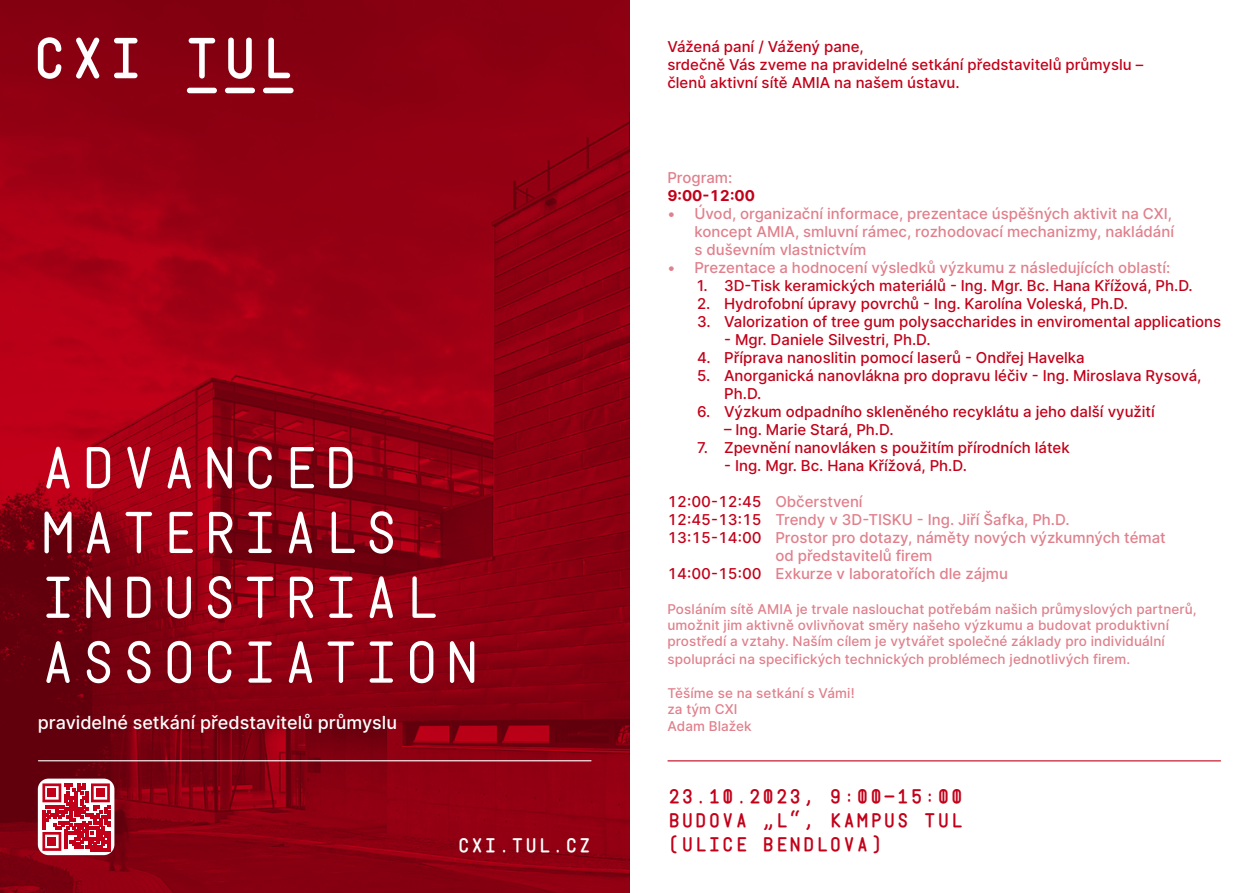
<style>
.page{position:relative;width:1259px;height:893px;background:#fff}
.page>*{position:absolute;margin:0;border:0;box-sizing:border-box;transform-origin:0 0}
.t1{font:54px/64.8px "TUL Mono";color:#fff}
.t2{font:700 18px/24px "TUL Mono";color:#c20019}
.t3{font:500 18px "Inter";color:#fff}
.t4{font:700 18px "TUL Mono";color:#fff}
.t5{font:500 15px/18px "Inter";color:#c20019}
.t6{font:500 15px/18px "Inter";color:#e0808c}
.t7{font:700 15px "Inter";color:#c20019}
.t8{font:500 13.5px/16.2px "Inter";letter-spacing:.005em;color:#e0808c}
.s1{color:#e0808c}
.s2{color:#c20019}
</style>
<div class="page">
<svg style="left:0;top:0;width:629px;height:893px;background:#8f0012"></svg>
<div style="left:38px;top:779px;width:76px;height:76px;background:#fff;border-radius:11px"></div>
<svg style="left:42px;top:783px;width:68px;height:68px"></svg>
<div style="left:48px;top:789px;width:8px;height:8px;background:#c20019"></div>
<div style="left:96px;top:789px;width:8px;height:8px;background:#c20019"></div>
<div style="left:48px;top:837px;width:8px;height:8px;background:#c20019"></div>
<hr style="left:668px;top:760px;width:552px;height:1px;background:#c20019">
<hr style="left:38px;top:760px;width:553px;height:1px;background:#fff">
<svg style="left:38px;top:37px;width:255px;height:56px"></svg>
<h1 class="t1" style="left:38px;top:437px;width:446px">ADVANCED<br>MATERIALS<br>INDUSTRIAL<br>ASSOCIATION</h1>
<p class="t3" style="left:38px;top:709px;width:361px">pravidelné setkání představitelů průmyslu</p>
<p class="t5" style="left:667px;top:38px;width:477px">Vážená paní / Vážený pane,<br>srdečně Vás zveme na pravidelné setkání představitelů průmyslu – členů aktivní sítě AMIA na našem ústavu.</p>
<p class="t6" style="left:667px;top:168px;width:67px">Program:</p>
<p class="t7" style="left:667px;top:185px;width:89px">9:00-12:00</p>
<p class="t6" style="left:694px;top:204px;width:481px;text-indent:-27px">• Úvod, organizační informace, prezentace úspěšných aktivit na CXI, koncept AMIA, smluvní rámec, rozhodovací mechanizmy, nakládání s duševním vlastnictvím</p>
<p class="t6" style="left:667px;top:258px;width:504px">• Prezentace a hodnocení výsledků výzkumu z následujících oblastí:</p>
<p class="t5" style="left:697px;top:276px;width:497px">1. 3D-Tisk keramických materiálů - Ing. Mgr. Bc. Hana Křížová, Ph.D.</p>
<p class="t5" style="left:697px;top:294px;width:432px">2. Hydrofobní úpravy povrchů - Ing. Karolína Voleská, Ph.D.</p>
<p class="t5" style="left:697px;top:312px;width:525px">3. Valorization of tree gum polysaccharides in enviromental applications</p>
<p class="t5" style="left:724px;top:330px;width:208px">- Mgr. Daniele Silvestri, Ph.D.</p>
<p class="t5" style="left:697px;top:348px;width:389px">4. Příprava nanoslitin pomocí laserů - Ondřej Havelka</p>
<p class="t5" style="left:724px;top:366px;width:479px;text-indent:-27px">5. Anorganická nanovlákna pro dopravu léčiv - Ing. Miroslava Rysová,<br>Ph.D.</p>
<p class="t5" style="left:697px;top:402px;width:459px">6. Výzkum odpadního skleněného recyklátu a jeho další využití</p>
<p class="t5" style="left:724px;top:420px;width:171px">– Ing. Marie Stará, Ph.D.</p>
<p class="t5" style="left:697px;top:438px;width:374px">7. Zpevnění nanovláken s použitím přírodních látek</p>
<p class="t5" style="left:724px;top:456px;width:244px">- Ing. Mgr. Bc. Hana Křížová, Ph.D.</p>
<p class="t5" style="left:667px;top:492px;width:197px">12:00-12:45 <span class="s1">Občerstvení</span></p>
<p class="t6" style="left:667px;top:510px;width:404px"><span class="s2">12:45-13:15</span> Trendy v 3D-TISKU - Ing. Jiří Šafka, Ph.D.</p>
<p class="t6" style="left:667px;top:528px;width:500px"><span class="s2">13:15-14:00</span> Prostor pro dotazy, náměty nových výzkumných témat</p>
<p class="t6" style="left:775px;top:546px;width:159px">od představitelů firem</p>
<p class="t6" style="left:667px;top:564px;width:342px"><span class="s2">14:00-15:00</span> Exkurze v laboratořích dle zájmu</p>
<p class="t8" style="left:667px;top:600px;width:531px">Posláním sítě AMIA je trvale naslouchat potřebám našich průmyslových partnerů, umožnit jim aktivně ovlivňovat směry našeho výzkumu a budovat produktivní prostředí a vztahy. Naším cílem je vytvářet společné základy pro individuální</p>
<p class="t8" style="left:667px;top:651px;width:464px">spolupráci na specifických technických problémech jednotlivých firem.</p>
<p class="t8" style="left:667px;top:685px;width:189px">Těšíme se na setkání s Vámi! za tým CXI<br>Adam Blažek</p>
<p class="t2" style="left:667px;top:785px;width:298px">23.10.2023, 9:00–15:00<br>BUDOVA „L“, KAMPUS TUL</p>
<p class="t4" style="left:457px;top:834px;width:136px">CXI.TUL.CZ</p>
<p class="t2" style="left:667px;top:833px;width:217px">(ULICE BENDLOVA)</p>
</div>
